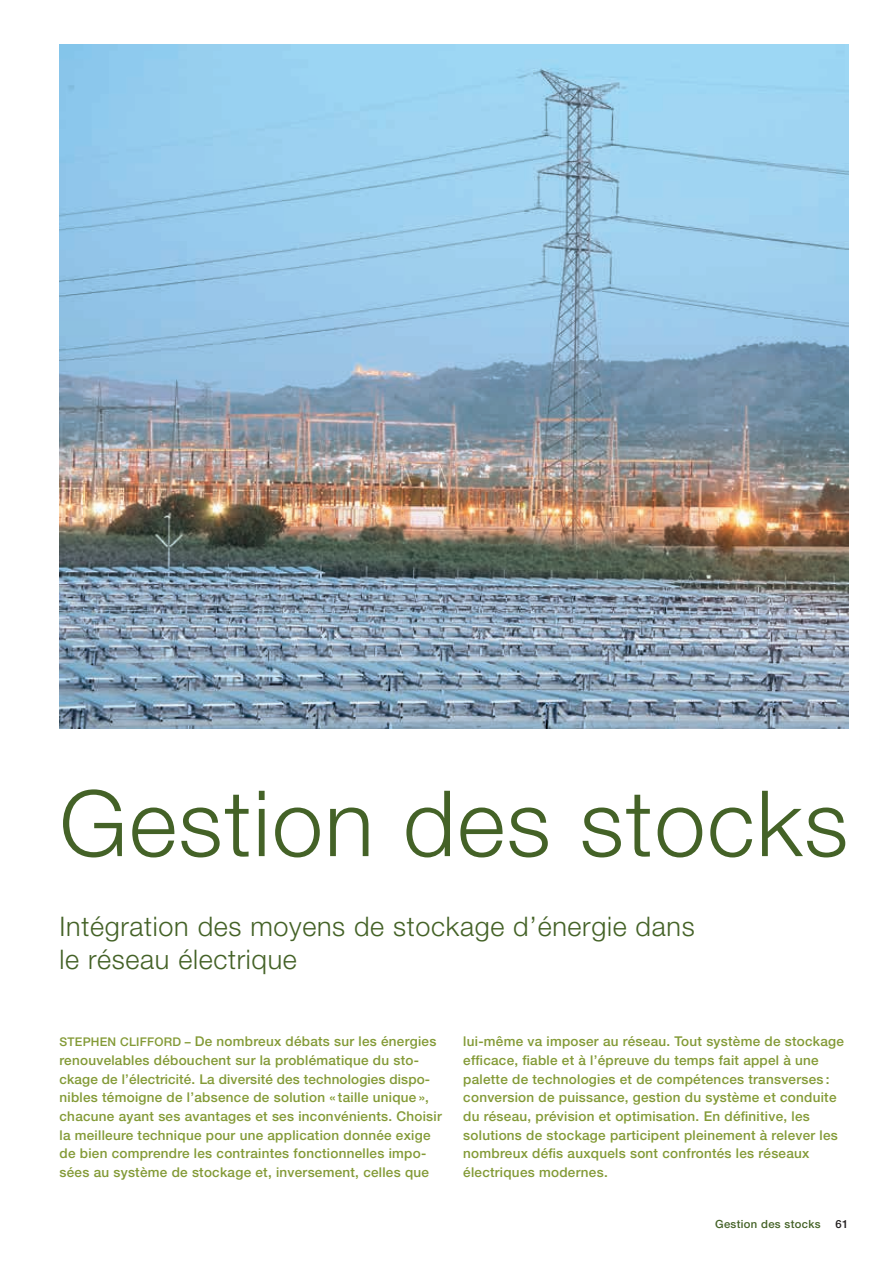
<style>
.page{position:relative;width:893px;height:1263px;background:#fff}
.page>*{position:absolute;margin:0;border:0;box-sizing:border-box;transform-origin:0 0}
.t1{font:300 91.5px "Helvetica Neue";letter-spacing:.02em;color:#446227}
.t2{font:300 27px/33px "Helvetica Neue";letter-spacing:.025em;color:#446227}
.t3{font:500 13.5px/18.8px "Helvetica Neue";letter-spacing:.02em;color:#839a36}
.t4{font:500 11.25px "Helvetica Neue";letter-spacing:.03em;color:#446227}
.t5{font:500 11.25px "Helvetica Neue";color:#231f20}
.s1{font-size:12px}
</style>
<div class="page">
<img style="left:60px;top:45px;width:788px;height:683px">
<h1 class="t1" style="left:60px;top:768px;width:790px">Gestion des stocks</h1>
<h2 class="t2" style="left:60px;top:909px;width:637px">Intégration des moyens de stockage d’énergie dans le réseau électrique</h2>
<p class="t3" style="left:60px;top:1032px;width:384px"><span class="s1">STEPHEN CLIFFORD –</span> De nombreux débats sur les énergies renouvelables débouchent sur la problématique du sto&shy;ckage de l’électricité. La diversité des technologies dispo&shy;nibles témoigne de l’absence de solution « taille unique », chacune ayant ses avantages et ses inconvénients. Choisir la meilleure technique pour une application donnée exige de bien comprendre les contraintes fonctionnelles impo&shy;sées au système de stockage et, inversement, celles que</p>
<p class="t3" style="left:463px;top:1032px;width:382px">lui-même va imposer au réseau. Tout système de stockage efficace, fiable et à l’épreuve du temps fait appel à une palette de technologies et de compétences transverses : conversion de puissance, gestion du système et conduite du réseau, prévision et optimisation. En définitive, les solutions de stockage participent pleinement à relever les nombreux défis auxquels sont confrontés les réseaux électriques modernes.</p>
<p class="t4" style="left:715px;top:1217px;width:107px">Gestion des stocks</p>
<p class="t5" style="left:835px;top:1217px;width:14px">61</p>
</div>
